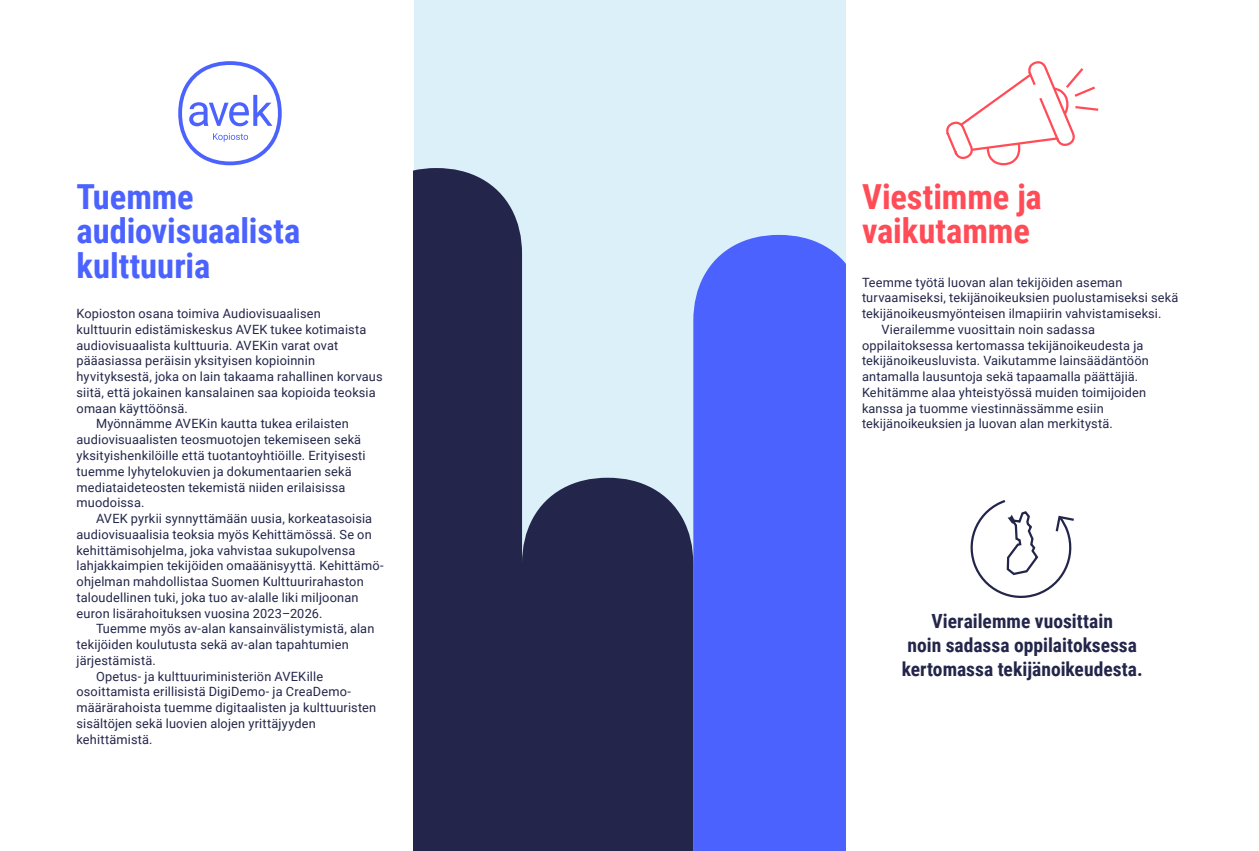
<style>
.page{position:relative;width:1259px;height:851px;background:#fff}
.page>*{position:absolute;margin:0;border:0;box-sizing:border-box;transform-origin:0 0}
.leipis{font:700 34.5px/34.5px "Roboto Condensed";letter-spacing:-.005em;color:#4b62fe}
.leipis-2{font:700 34.5px/34.5px "Roboto Condensed";letter-spacing:-.005em;color:#ff4c56}
.t1{font:700 19.5px/24px "Roboto Condensed";color:#23264a;text-align:center}
.leipis-3{font:12.75px/15.8px "Roboto";letter-spacing:.01em;color:#23264a}
</style>
<div class="page">
<div style="left:414px;top:0;width:431px;height:850px;background:#dcf0fa"></div>
<div style="left:693px;top:235px;width:152px;height:615px;background:#4b62fe"></div>
<svg style="left:414px;top:168px;width:279px;height:682px;fill:#23264a"></svg>
<svg style="left:970px;top:500px;width:104px;height:98px"></svg>
<svg style="left:946px;top:61px;width:153px;height:105px"></svg>
<svg style="left:178px;top:61px;width:104px;height:104px"></svg>
<p class="leipis" style="left:77px;top:178px;width:225px">Tuemme audiovisuaalista kulttuuria</p>
<p class="leipis-3" style="left:77px;top:305px;width:308px">Kopioston osana toimiva Audiovisuaalisen<br>kulttuurin edistämiskeskus AVEK tukee kotimaista audiovisuaalista kulttuuria. AVEKin varat ovat pääasiassa peräisin yksityisen kopioinnin hyvityksestä, joka on lain takaama rahallinen korvaus siitä, että jokainen kansalainen saa kopioida teoksia omaan käyttöönsä.</p>
<p class="leipis-3" style="left:77px;top:415px;width:290px;text-indent:19px">Myönnämme AVEKin kautta tukea erilaisten audiovisuaalisten teosmuotojen tekemiseen sekä yksityishenkilöille että tuotantoyhtiöille. Erityisesti tuemme lyhytelokuvien ja dokumentaarien sekä mediataideteosten tekemistä niiden erilaisissa muodoissa.</p>
<p class="leipis-3" style="left:77px;top:510px;width:308px;text-indent:19px">AVEK pyrkii synnyttämään uusia, korkeatasoisia audiovisuaalisia teoksia myös Kehittämössä. Se on kehittämisohjelma, joka vahvistaa sukupolvensa lahjakkaimpien tekijöiden omaäänisyyttä. Kehittämö&shy;ohjelman mahdollistaa Suomen Kulttuurirahaston taloudellinen tuki, joka tuo av-alalle liki miljoonan euron lisärahoituksen vuosina 2023–2026.</p>
<p class="leipis-3" style="left:77px;top:620px;width:299px;text-indent:19px">Tuemme myös av--alan kansainvälistymistä, alan tekijöiden koulutusta sekä av--alan tapahtumien järjestämistä.</p>
<p class="leipis-3" style="left:77px;top:667px;width:301px;text-indent:19px">Opetus-- ja kulttuuriministeriön AVEKille osoittamista erillisistä DigiDemo-- ja CreaDemo-- määrärahoista tuemme digitaalisten ja kulttuuristen sisältöjen sekä luovien alojen yrittäjyyden kehittämistä.</p>
<p class="leipis-2" style="left:862px;top:178px;width:181px">Viestimme ja vaikutamme</p>
<p class="leipis-3" style="left:862px;top:274px;width:318px">Teemme työtä luovan alan tekijöiden aseman turvaamiseksi, tekijänoikeuksien puolustamiseksi sekä tekijänoikeusmyönteisen ilmapiirin vahvistamiseksi.</p>
<p class="leipis-3" style="left:862px;top:321px;width:288px;text-indent:19px">Vierailemme vuosittain noin sadassa oppilaitoksessa kertomassa tekijänoikeudesta ja tekijänoikeusluvista. Vaikutamme lainsäädäntöön antamalla lausuntoja sekä tapaamalla päättäjiä.<br>Kehitämme alaa yhteistyössä muiden toimijoiden kanssa ja tuomme viestinnässämme esiin tekijänoikeuksien ja luovan alan merkitystä.</p>
<p class="t1" style="left:901px;top:608px;width:242px">Vierailemme vuosittain<br>noin sadassa oppilaitoksessa kertomassa tekijänoikeudesta.</p>
</div>
